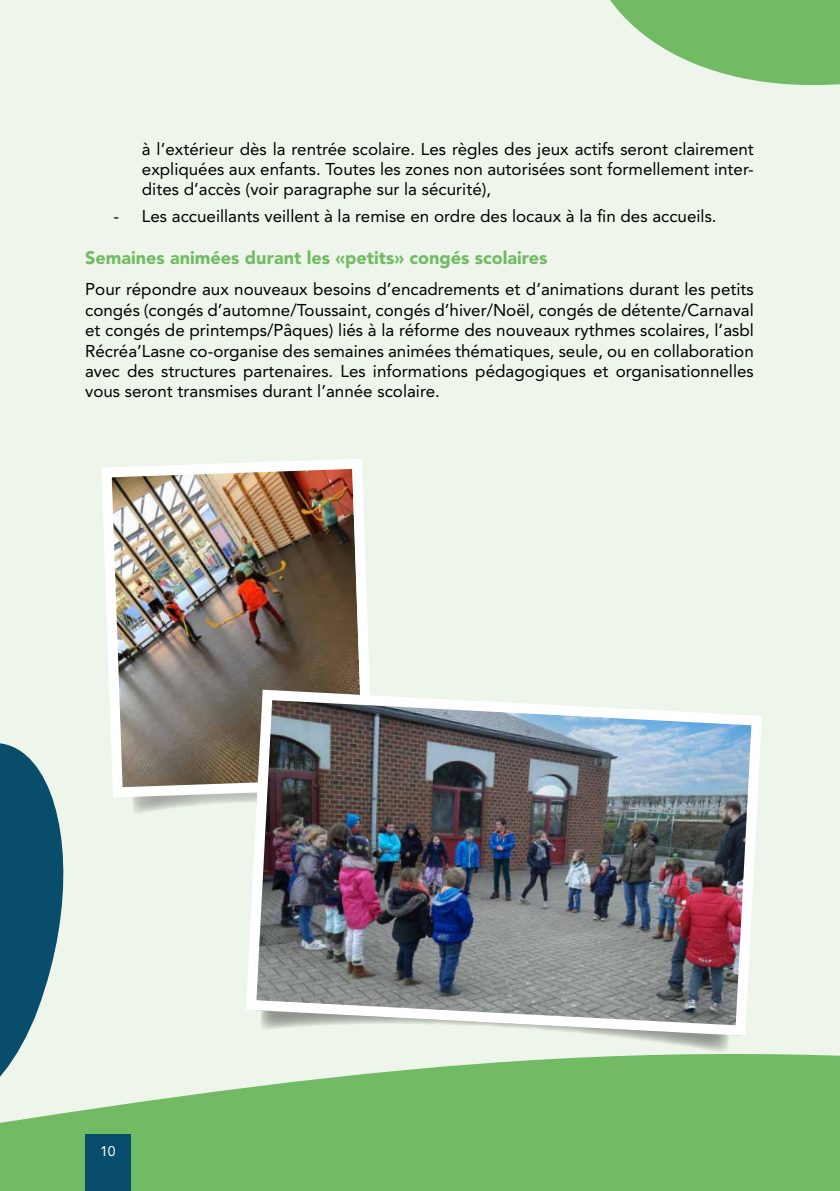
<style>
.page{position:relative;width:840px;height:1191px;background:#fff}
.page>*{position:absolute;margin:0;border:0;box-sizing:border-box;transform-origin:0 0}
.t1{font:900 18px "Avenir LT Std";color:#73ba64}
.t2{font:17px/20.4px "Avenir LT Std";color:#000;text-align:justify}
.t3{font:14px "Avenir LT Std";color:#fff}
</style>
<div class="page">
<div style="left:0;top:0;width:839px;height:1191px;background:#eef5ea"></div>
<svg style="left:0;top:743px;width:64px;height:279px;fill:#084d6c"></svg>
<svg style="left:0;top:1022px;width:839px;height:169px;fill:#73ba64"></svg>
<svg style="left:610px;top:0;width:229px;height:85px;fill:#73ba64"></svg>
<svg style="left:133px;top:802px;width:107px;height:11px"></svg>
<img style="left:101px;top:459px;width:269px;height:343px">
<svg style="left:260px;top:1041px;width:471px;height:13px"></svg>
<img style="left:240px;top:684px;width:526px;height:357px">
<div style="left:85px;top:1134px;width:45px;height:57px;background:#084d6c"></div>
<p class="t2" style="left:142px;top:139px;width:613px">à l’extérieur dès la rentrée scolaire. Les règles des jeux actifs seront clairement expliquées aux enfants. Toutes les zones non autorisées sont formellement inter&shy;dites d’accès (voir paragraphe sur la sécurité),</p>
<p class="t2" style="left:113px;top:205px;width:604px">- Les accueillants veillent à la remise en ordre des locaux à la fin des accueils.</p>
<p class="t1" style="left:85px;top:246px;width:464px">Semaines animées durant les «petits» congés scolaires</p>
<p class="t2" style="left:85px;top:279px;width:670px">Pour répondre aux nouveaux besoins d’encadrements et d’animations durant les petits congés (congés d’automne/Toussaint, congés d’hiver/Noël, congés de détente/Carnaval et congés de printemps/Pâques) liés à la réforme des nouveaux rythmes scolaires, l’asbl Récréa’Lasne co-organise des semaines animées thématiques, seule, ou en collaboration avec des structures partenaires. Les informations pédagogiques et organisationnelles vous seront transmises durant l’année scolaire.</p>
<p class="t3" style="left:100px;top:1143px;width:17px">10</p>
</div>
